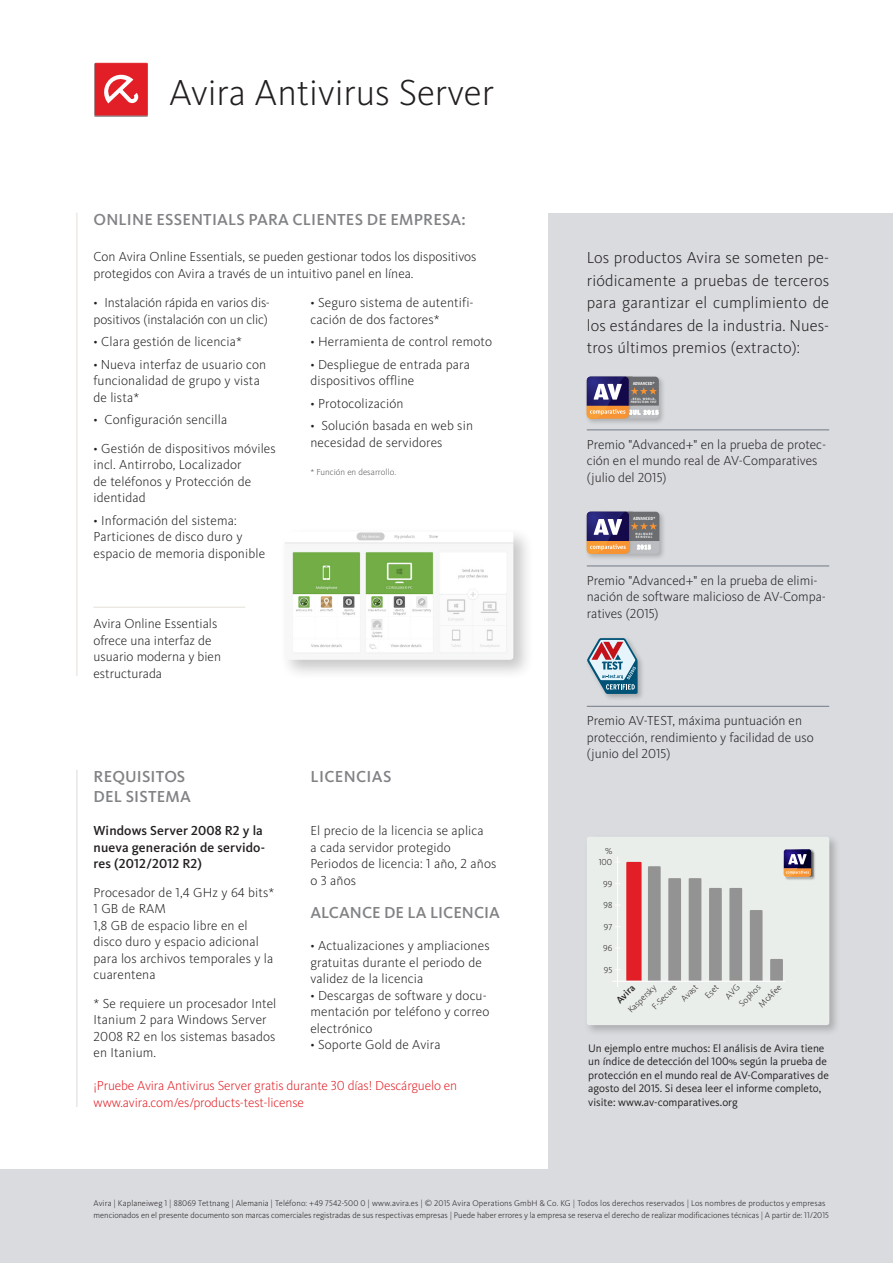
<style>
.page{position:relative;width:893px;height:1263px;background:#fff}
.page>*{position:absolute;margin:0;border:0;box-sizing:border-box;transform-origin:0 0}
.t1{font:300 37.5px "Kievit OT";color:#231f20}
.t2{font:300 16.5px/22.5px "Kievit OT";letter-spacing:.01em;color:#231f20;text-align:justify}
.t3{font:500 16.5px "Kievit OT";letter-spacing:.01em;color:#808285}
.t4{font:300 13.5px/16.5px "Kievit OT";letter-spacing:.01em;color:#231f20}
.t5{font:300 13.5px/16.2px "Kievit OT";letter-spacing:-.01em;color:#e21f26}
.t6{font:500 13.5px/16.5px "Kievit OT";letter-spacing:.01em;color:#231f20}
.t7{font:300 13.5px/16.5px "Kievit OT";letter-spacing:-.01em;color:#231f20}
.t8{font:11.25px/13.5px "Kievit OT";color:#231f20}
.t9{font:500 9.9px "Kievit OT";color:#231f20}
.t10{font:300 9px "Kievit OT";color:#231f20}
.t11{font:300 9px "Kievit OT";color:#57585a}
.t12{font:300 8.55px/12.3px "Kievit OT";letter-spacing:.005em;color:#231f20}
.t13{font:700 4.5px "Officina Sans Std";color:#fff}
.t14{font:700 3.3px/3.8px "Officina Sans Std";letter-spacing:.05em;color:#fff}
.t15{font:700 3.3px/3.8px "Officina Sans Std";letter-spacing:.2em;color:#fff}
</style>
<div class="page">
<div style="left:95px;top:63px;width:53px;height:53px;background:#e21f26"></div>
<svg style="left:104px;top:74px;width:34px;height:29px"></svg>
<hr style="left:93px;top:61px;width:56px;height:3px;background:#fff;opacity:.35">
<div style="left:0;top:1169px;width:893px;height:94px;background:#d9dbde"></div>
<div style="left:549px;top:213px;width:344px;height:956px;background:#d9dbde"></div>
<hr style="left:77px;top:770px;width:1px;height:337px;background:#d9dbde">
<div style="left:585px;top:374px;width:81px;height:52px;background:#231f20;opacity:.25"></div>
<svg style="left:587px;top:377px;width:72px;height:41px;background:#89767e"></svg>
<hr style="left:587px;top:429px;width:242px;height:1px;background:#707a85">
<div style="left:585px;top:510px;width:82px;height:51px;background:#231f20;opacity:.25"></div>
<svg style="left:587px;top:512px;width:72px;height:41px;background:#87757d"></svg>
<hr style="left:587px;top:566px;width:242px;height:1px;background:#707a85">
<div style="left:585px;top:636px;width:60px;height:65px;background:#231f20;opacity:.25"></div>
<svg style="left:587px;top:638px;width:51px;height:56px"></svg>
<hr style="left:587px;top:706px;width:242px;height:1px;background:#707a85">
<div style="left:584px;top:834px;width:257px;height:202px;background:#231f20;opacity:.25"></div>
<div style="left:587px;top:837px;width:242px;height:188px;background:#eaeeea;border-radius:3px"></div>
<hr style="left:617px;top:856px;width:1px;height:131px;background:#fff">
<hr style="left:612px;top:981px;width:173px;height:1px;background:#fff">
<svg style="left:626px;top:862px;width:16px;height:118px;background:#e2282e"></svg>
<svg style="left:648px;top:866px;width:13px;height:114px"></svg>
<svg style="left:668px;top:878px;width:13px;height:102px"></svg>
<svg style="left:689px;top:878px;width:12px;height:102px"></svg>
<svg style="left:750px;top:910px;width:12px;height:70px"></svg>
<svg style="left:770px;top:959px;width:13px;height:21px"></svg>
<div style="left:785px;top:850px;width:31px;height:31px;background:#231f20;opacity:.3"></div>
<img style="left:811px;top:849px;width:3px;height:28px">
<svg style="left:784px;top:849px;width:27px;height:28px"></svg>
<hr style="left:77px;top:213px;width:1px;height:463px;background:#e5e0d8">
<div style="left:280px;top:526px;width:254px;height:154px;background:#231f20;opacity:.25"></div>
<img style="left:285px;top:531px;width:228px;height:129px">
<hr style="left:94px;top:607px;width:151px;height:1px;background:#e5e0d8">
<svg style="left:709px;top:888px;width:33px;height:93px"></svg>
<h1 class="t1" style="left:169px;top:70px;width:327px">Avira Antivirus Server</h1>
<p class="t3" style="left:94px;top:210px;width:374px">ONLINE ESSENTIALS PARA CLIENTES DE EMPRESA:</p>
<p class="t4" style="left:94px;top:248px;width:385px">Con Avira Online Essentials, se pueden gestionar todos los dispositivos protegidos con Avira a través de un intuitivo panel en línea.</p>
<p class="t7" style="left:94px;top:294px;width:178px">• Instalación rápida en varios dis&shy;positivos (instalación con un clic)</p>
<p class="t4" style="left:94px;top:333px;width:150px">• Clara gestión de licencia*</p>
<p class="t4" style="left:94px;top:356px;width:174px">• Nueva interfaz de usuario con funcionalidad de grupo y vista de lista*</p>
<p class="t4" style="left:94px;top:411px;width:135px">• Configuración sencilla</p>
<p class="t4" style="left:94px;top:440px;width:184px">• Gestión de dispositivos móviles incl. Antirrobo, Localizador<br>de teléfonos y Protección de identidad</p>
<p class="t4" style="left:94px;top:512px;width:173px">• Información del sistema:<br>Particiones de disco duro y espacio de memoria disponible</p>
<p class="t4" style="left:94px;top:615px;width:129px">Avira Online Essentials ofrece una interfaz de usuario moderna y bien estructurada</p>
<p class="t4" style="left:310px;top:294px;width:165px">• Seguro sistema de autentifi&shy;cación de dos factores*</p>
<p class="t4" style="left:310px;top:333px;width:183px">• Herramienta de control remoto</p>
<p class="t4" style="left:310px;top:356px;width:161px">• Despliegue de entrada para dispositivos offline</p>
<p class="t4" style="left:310px;top:395px;width:95px">• Protocolización</p>
<p class="t4" style="left:310px;top:417px;width:164px">• Solución basada en web sin necesidad de servidores</p>
<p class="t11" style="left:310px;top:466px;width:87px">* Función en desarrollo.</p>
<p class="t3" style="left:94px;top:767px;width:93px">REQUISITOS</p>
<p class="t3" style="left:310px;top:767px;width:83px">LICENCIAS</p>
<p class="t3" style="left:94px;top:786px;width:99px">DEL SISTEMA</p>
<p class="t6" style="left:94px;top:822px;width:173px">Windows Server 2008 R2 y la nueva generación de servido&shy;res (2012/2012 R2)</p>
<p class="t4" style="left:94px;top:884px;width:183px">Procesador de 1,4 GHz y 64 bits*<br>1 GB de RAM<br>1,8 GB de espacio libre en el disco duro y espacio adicional para los archivos temporales y la cuarentena</p>
<p class="t4" style="left:94px;top:995px;width:184px">* Se requiere un procesador Intel<br>Itanium 2 para Windows Server<br>2008 R2 en los sistemas basados en Itanium.</p>
<p class="t4" style="left:310px;top:822px;width:188px">El precio de la licencia se aplica<br>a cada servidor protegido<br>Periodos de licencia: 1 año, 2 años o 3 años</p>
<p class="t3" style="left:310px;top:903px;width:191px">ALCANCE DE LA LICENCIA</p>
<p class="t4" style="left:310px;top:937px;width:181px">• Actualizaciones y ampliaciones gratuitas durante el periodo de validez de la licencia</p>
<p class="t4" style="left:310px;top:987px;width:181px">• Descargas de software y docu&shy;mentación por teléfono y correo electrónico</p>
<p class="t4" style="left:310px;top:1036px;width:132px">• Soporte Gold de Avira</p>
<p class="t5" style="left:94px;top:1078px;width:365px">¡Pruebe Avira Antivirus Server gratis durante 30 días! Descárguelo en www.avira.com/es/products-test-license</p>
<p class="t2" style="left:587px;top:246px;width:244px">Los productos Avira se someten pe&shy;riódicamente a pruebas de terceros para garantizar el cumplimiento de los estándares de la industria. Nues&shy;tros últimos premios (extracto):</p>
<p class="t13" style="left:633px;top:380px;width:24px">ADVANCED+</p>
<p class="t14" style="left:631px;top:397px;width:27px">-REAL WORLD-<br>PROTECTION TEST</p>
<p class="t4" style="left:587px;top:436px;width:241px">Premio "Advanced+" en la prueba de protec&shy;ción en el mundo real de AV-Comparatives (julio del 2015)</p>
<p class="t13" style="left:633px;top:515px;width:24px">ADVANCED+</p>
<p class="t15" style="left:635px;top:532px;width:19px">MALWARE<br>REMOVAL</p>
<p class="t4" style="left:587px;top:572px;width:241px">Premio "Advanced+" en la prueba de elimi&shy;nación de software malicioso de AV-Compa&shy;ratives (2015)</p>
<p class="t4" style="left:587px;top:712px;width:228px">Premio AV-TEST, máxima puntuación en protección, rendimiento y facilidad de uso (junio del 2015)</p>
<p class="t10" style="left:605px;top:845px;width:9px">%</p>
<p class="t10" style="left:599px;top:857px;width:15px">100</p>
<p class="t10" style="left:603px;top:878px;width:11px">99</p>
<p class="t10" style="left:603px;top:900px;width:10px">98</p>
<p class="t10" style="left:604px;top:921px;width:10px">97</p>
<p class="t10" style="left:603px;top:943px;width:11px">96</p>
<p class="t10" style="left:604px;top:964px;width:10px">95</p>
<p class="t10" style="left:650px;top:1004px;width:33px;rotate:-45deg">F-Secure</p>
<p class="t10" style="left:679px;top:996px;width:21px;rotate:-45deg">Avast</p>
<p class="t10" style="left:703px;top:993px;width:17px;rotate:-45deg">Eset</p>
<p class="t10" style="left:737px;top:1001px;width:28px;rotate:-45deg">Sophos</p>
<p class="t10" style="left:626px;top:1007px;width:37px;rotate:-45deg">Kaspersky</p>
<p class="t10" style="left:756px;top:1002px;width:29px;rotate:-45deg">McAfee</p>
<p class="t9" style="left:614px;top:997px;width:24px;rotate:-45deg">Avira</p>
<p class="t8" style="left:588px;top:1041px;width:242px">Un ejemplo entre muchos: El análisis de Avira tiene un índice de detección del 100% según la prueba de protección en el mundo real de AV-Comparatives de agosto del 2015. Si desea leer el informe completo, visite: www.av-comparatives.org</p>
<p class="t12" style="left:94px;top:1196px;width:737px">Avira | Kaplaneiweg 1 | 88069 Tettnang | Alemania | Teléfono: +49 7542-500 0 | www.avira.es | © 2015 Avira Operations GmbH &amp; Co. KG | Todos los derechos reservados | Los nombres de productos y empresas mencionados en el presente documento son marcas comerciales registradas de sus respectivas empresas | Puede haber errores y la empresa se reserva el derecho de realizar modificaciones técnicas | A partir de: 11/2015</p>
</div>
